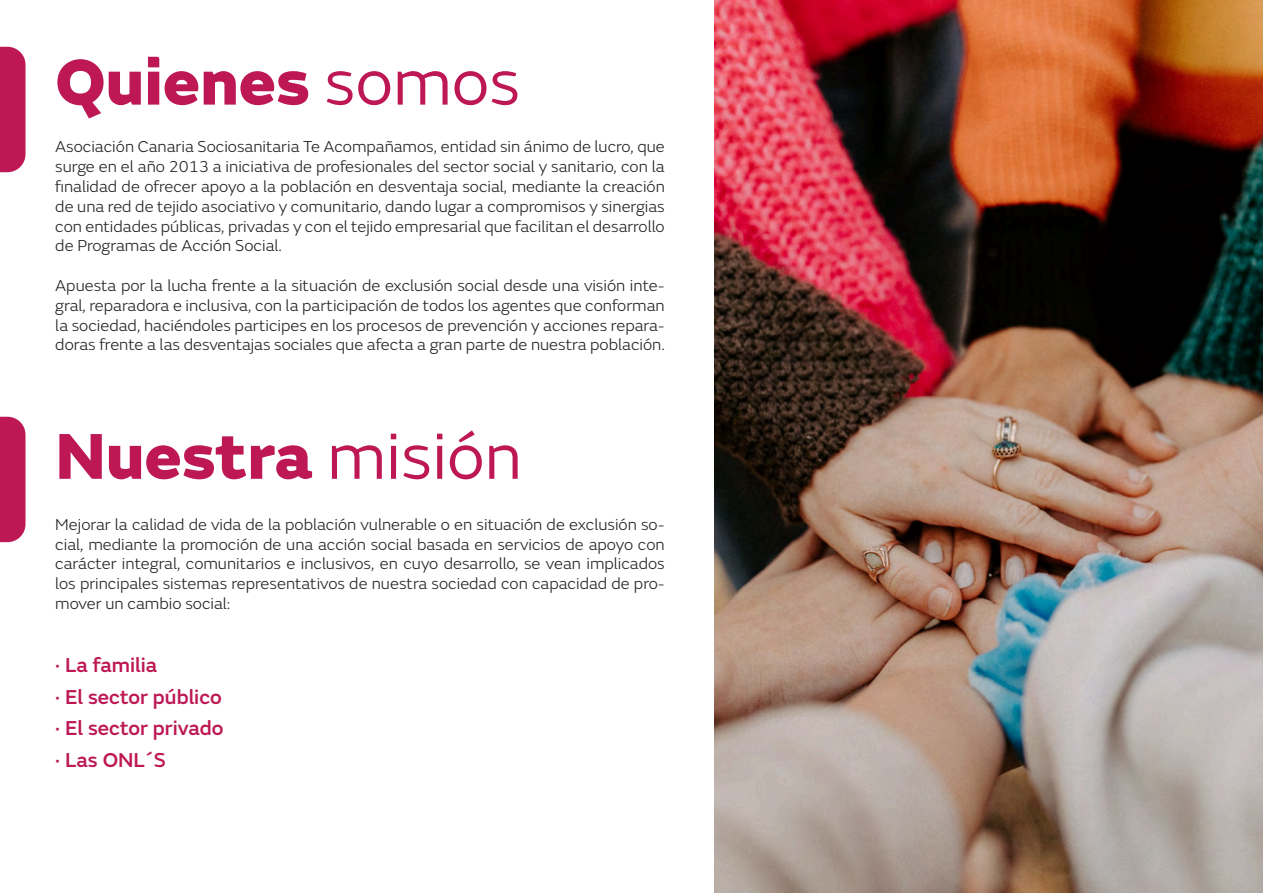
<style>
.page{position:relative;width:1263px;height:893px;background:#fff}
.page>*{position:absolute;margin:0;border:0;box-sizing:border-box;transform-origin:0 0}
.t1{font:800 67.5px "FS Emeric";color:#bd1853}
.t2{font:500 21px "FS Emeric";color:#bd1853}
.t3{font:300 16.5px/19.8px "FS Emeric";color:#231f20;text-align:justify}
.s1{font-weight:400}
</style>
<div class="page">
<svg style="left:0;top:47px;width:26px;height:125px;background:#c0255d"></svg>
<svg style="left:0;top:417px;width:26px;height:125px;background:#c0255d"></svg>
<img style="left:714px;top:0;width:549px;height:893px">
<p class="t1" style="left:55px;top:27px;width:467px">Quienes <span class="s1">somos</span></p>
<p class="t3" style="left:55px;top:136px;width:611px">Asociación Canaria Sociosanitaria Te Acompañamos, entidad sin ánimo de lucro, que surge en el año 2013 a iniciativa de profesionales del sector social y sanitario, con la finalidad de ofrecer apoyo a la población en desventaja social, mediante la creación de una red de tejido asociativo y comunitario, dando lugar a compromisos y sinergias con entidades públicas, privadas y con el tejido empresarial que facilitan el desarrollo de Programas de Acción Social.</p>
<p class="t3" style="left:55px;top:275px;width:611px">Apuesta por la lucha frente a la situación de exclusión social desde una visión inte&shy;gral, reparadora e inclusiva, con la participación de todos los agentes que conforman la sociedad, haciéndoles participes en los procesos de prevención y acciones repara&shy;doras frente a las desventajas sociales que afecta a gran parte de nuestra población.</p>
<p class="t1" style="left:55px;top:402px;width:468px">Nuestra <span class="s1">misión</span></p>
<p class="t3" style="left:55px;top:514px;width:611px">Mejorar la calidad de vida de la población vulnerable o en situación de exclusión so&shy;cial, mediante la promoción de una acción social basada en servicios de apoyo con carácter integral, comunitarios e inclusivos, en cuyo desarrollo, se vean implicados los principales sistemas representativos de nuestra sociedad con capacidad de pro&shy;mover un cambio social:</p>
<p class="t2" style="left:55px;top:649px;width:104px">· La familia</p>
<p class="t2" style="left:55px;top:681px;width:168px">· El sector público</p>
<p class="t2" style="left:55px;top:712px;width:170px">· El sector privado</p>
<p class="t2" style="left:55px;top:744px;width:112px">· Las ONL´S</p>
</div>
